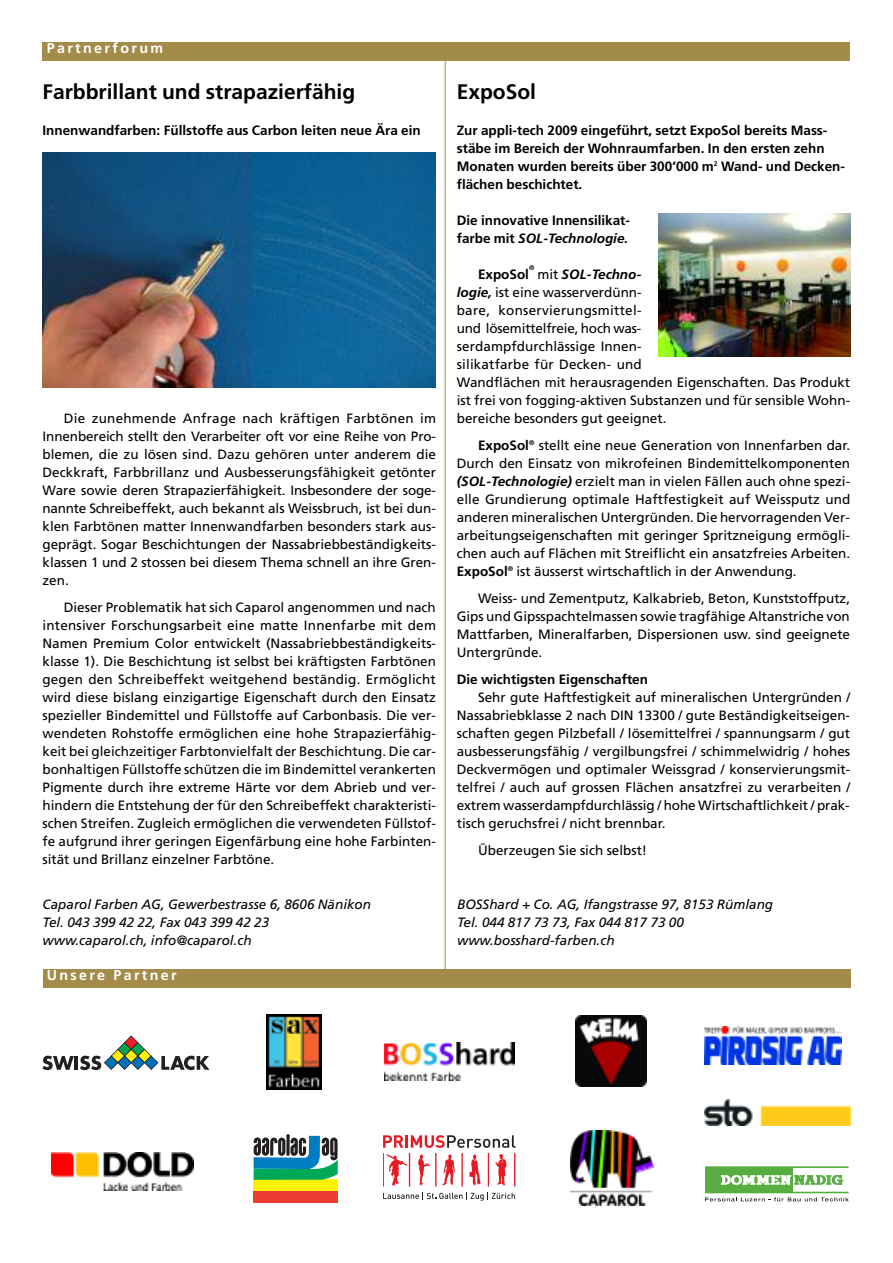
<style>
.page{position:relative;width:893px;height:1263px;background:#fff}
.page>*{position:absolute;margin:0;border:0;box-sizing:border-box;transform-origin:0 0}
.t1{font:700 21px "Frutiger";color:#000}
.t2{font:700 14.25px "Frutiger";letter-spacing:.165em;color:#fff}
.t3{font:13.5px/18px "Frutiger";color:#000;text-align:justify}
.t4{font:700 13.5px/18px "Frutiger";color:#000}
.t5{font:italic 13.5px/18px "Frutiger";color:#000}
.t6{font:700 6.75px "Frutiger";color:#000}
.s1{font-style:italic}
.s2{font-weight:700;font-style:italic}
.s3{font-weight:700}
</style>
<div class="page">
<div style="left:42px;top:43px;width:808px;height:18px;background:#a38c4a"></div>
<hr style="left:445px;top:43px;width:1px;height:933px;background:#a38c4a">
<img style="left:43px;top:153px;width:393px;height:234px">
<img style="left:658px;top:214px;width:192px;height:143px">
<div style="left:43px;top:969px;width:807px;height:19px;background:#a38c4a"></div>
<img style="left:384px;top:1042px;width:131px;height:38px">
<img style="left:705px;top:1026px;width:137px;height:39px">
<img style="left:705px;top:1100px;width:145px;height:25px">
<svg style="left:43px;top:1056px;width:31px;height:14px"></svg>
<hr style="left:75px;top:1056px;width:3px;height:14px;background:#231f20">
<svg style="left:80px;top:1035px;width:129px;height:35px"></svg>
<svg style="left:383px;top:1135px;width:132px;height:13px"></svg>
<svg style="left:386px;top:1154px;width:21px;height:31px"></svg>
<svg style="left:418px;top:1154px;width:12px;height:31px"></svg>
<svg style="left:442px;top:1154px;width:13px;height:31px"></svg>
<svg style="left:469px;top:1154px;width:12px;height:31px"></svg>
<svg style="left:495px;top:1154px;width:11px;height:31px"></svg>
<hr style="left:409px;top:1153px;width:1px;height:33px;background:#e51a23">
<hr style="left:436px;top:1153px;width:1px;height:33px;background:#e51a23">
<hr style="left:383px;top:1153px;width:1px;height:33px;background:#e51a23">
<hr style="left:462px;top:1153px;width:1px;height:33px;background:#e51a23">
<hr style="left:488px;top:1153px;width:1px;height:33px;background:#e51a23">
<hr style="left:514px;top:1153px;width:1px;height:33px;background:#e51a23">
<svg style="left:383px;top:1192px;width:132px;height:9px"></svg>
<img style="left:266px;top:1014px;width:55px;height:76px">
<img style="left:570px;top:1131px;width:84px;height:74px">
<img style="left:51px;top:1152px;width:142px;height:38px">
<svg style="left:577px;top:1015px;width:70px;height:70px"></svg>
<img style="left:575px;top:1016px;width:71px;height:71px">
<img style="left:253px;top:1135px;width:67px;height:25px">
<div style="left:254px;top:1191px;width:84px;height:11px;background:#ee3b32"></div>
<div style="left:254px;top:1180px;width:84px;height:11px;background:#fff101"></div>
<svg style="left:254px;top:1136px;width:84px;height:44px"></svg>
<svg style="left:705px;top:1201px;width:144px;height:1px"></svg>
<svg style="left:705px;top:1166px;width:144px;height:35px"></svg>
<p class="t2" style="left:47px;top:43px;width:118px">Partnerforum</p>
<h1 class="t1" style="left:43px;top:83px;width:314px">Farbbrillant und strapazierfähig</h1>
<p class="t4" style="left:43px;top:122px;width:380px">Innenwandfarben: Füllstoffe aus Carbon leiten neue Ära ein</p>
<p class="t3" style="left:43px;top:410px;width:395px;text-indent:21px">Die zunehmende Anfrage nach kräftigen Farbtönen im Innenbereich stellt den Verarbeiter oft vor eine Reihe von Pro&shy;blemen, die zu lösen sind. Dazu gehören unter anderem die Deckkraft, Farbbrillanz und Ausbesserungsfähigkeit getönter Ware sowie deren Strapazierfähigkeit. Insbesondere der soge&shy;nannte Schreibeffekt, auch bekannt als Weissbruch, ist bei dun&shy;klen Farbtönen matter Innenwandfarben besonders stark aus&shy;geprägt. Sogar Beschichtungen der Nassabriebbeständigkeits&shy;klassen 1 und 2 stossen bei diesem Thema schnell an ihre Gren&shy;zen.</p>
<p class="t3" style="left:43px;top:599px;width:395px;text-indent:21px">Dieser Problematik hat sich Caparol angenommen und nach intensiver Forschungsarbeit eine matte Innenfarbe mit dem Namen Premium Color entwickelt (Nassabriebbeständigkeits&shy;klasse 1). Die Beschichtung ist selbst bei kräftigsten Farbtönen gegen den Schreibeffekt weitgehend beständig. Ermöglicht wird diese bislang einzigartige Eigenschaft durch den Einsatz spezieller Bindemittel und Füllstoffe auf Carbonbasis. Die ver&shy;wendeten Rohstoffe ermöglichen eine hohe Strapazierfähig&shy;keit bei gleichzeitiger Farbtonvielfalt der Beschichtung. Die car&shy;bonhaltigen Füllstoffe schützen die im Bindemittel verankerten Pigmente durch ihre extreme Härte vor dem Abrieb und ver&shy;hindern die Entstehung der für den Schreibeffekt charakteristi&shy;schen Streifen. Zugleich ermöglichen die verwendeten Füllstof&shy;fe aufgrund ihrer geringen Eigenfärbung eine hohe Farbinten&shy;sität und Brillanz einzelner Farbtöne.</p>
<h1 class="t1" style="left:457px;top:83px;width:81px">ExpoSol</h1>
<p class="t4" style="left:457px;top:122px;width:390px">Zur appli-tech 2009 eingeführt, setzt ExpoSol bereits Mass&shy;stäbe im Bereich der Wohnraumfarben. In den ersten zehn Monaten wurden bereits über 300’000 m<sup>2</sup> Wand- und Decken&shy;flächen beschichtet.</p>
<p class="t4" style="left:457px;top:212px;width:175px">Die innovative Innensilikat&shy;farbe mit <span class="s1">SOL-Technologie.</span></p>
<p class="t4" style="left:478px;top:266px;width:53px">ExpoSol</p>
<p class="t6" style="left:529px;top:265px;width:7px">®</p>
<p class="t3" style="left:457px;top:266px;width:395px;text-align:left;text-indent:81px">mit <span class="s2">SOL-Techno-<br>logie,</span> ist eine wasserverdünn-<br>bare, konservierungsmittel-<br>und lösemittelfreie, hoch was-<br>serdampfdurchlässige Innen-<br>silikatfarbe für Decken- und<br>Wandflächen mit herausragenden Eigenschaften. Das Produkt ist frei von fogging-aktiven Substanzen und für sensible Wohn&shy;bereiche besonders gut geeignet.</p>
<p class="t3" style="left:457px;top:437px;width:395px;text-indent:21px"><span class="s3">ExpoSol</span><sup>®</sup> stellt eine neue Generation von Innenfarben dar.<br>Durch den Einsatz von mikrofeinen Bindemittelkomponenten <span class="s2">(SOL-Technologie)</span> erzielt man in vielen Fällen auch ohne spezi&shy;elle Grundierung optimale Haftfestigkeit auf Weissputz und anderen mineralischen Untergründen. Die hervorragenden Ver&shy;arbeitungseigenschaften mit geringer Spritzneigung ermögli&shy;chen auch auf Flächen mit Streiflicht ein ansatzfreies Arbeiten.<br><span class="s3">ExpoSol</span><sup>®</sup> ist äusserst wirtschaftlich in der Anwendung.</p>
<p class="t3" style="left:457px;top:590px;width:395px;text-indent:21px">Weiss- und Zementputz, Kalkabrieb, Beton, Kunststoffputz, Gips und Gipsspachtelmassen sowie tragfähige Altanstriche von Mattfarben, Mineralfarben, Dispersionen usw. sind geeignete Untergründe.</p>
<p class="t4" style="left:457px;top:671px;width:193px">Die wichtigsten Eigenschaften</p>
<p class="t3" style="left:457px;top:689px;width:395px;text-indent:21px">Sehr gute Haftfestigkeit auf mineralischen Untergründen / Nassabriebklasse 2 nach DIN 13300 / gute Beständigkeitseigen&shy;schaften gegen Pilzbefall / lösemittelfrei / spannungsarm / gut ausbesserungsfähig / vergilbungsfrei / schimmelwidrig / hohes Deckvermögen und optimaler Weissgrad / konservierungsmit&shy;telfrei / auch auf grossen Flächen ansatzfrei zu verarbeiten / extrem wasserdampfdurchlässig / hohe Wirtschaftlichkeit / prak&shy;tisch geruchsfrei / nicht brennbar.</p>
<p class="t3" style="left:478px;top:842px;width:171px">Überzeugen Sie sich selbst!</p>
<p class="t5" style="left:43px;top:896px;width:330px">Caparol Farben AG, Gewerbestrasse 6, 8606 Nänikon<br>Tel. 043 399 42 22, Fax 043 399 42 23 www.caparol.ch, info@caparol.ch</p>
<p class="t5" style="left:457px;top:896px;width:318px">BOSShard + Co. AG, Ifangstrasse 97, 8153 Rümlang<br>Tel. 044 817 73 73, Fax 044 817 73 00 www.bosshard-farben.ch</p>
<p class="t2" style="left:47px;top:969px;width:132px">Unsere Partner</p>
</div>
